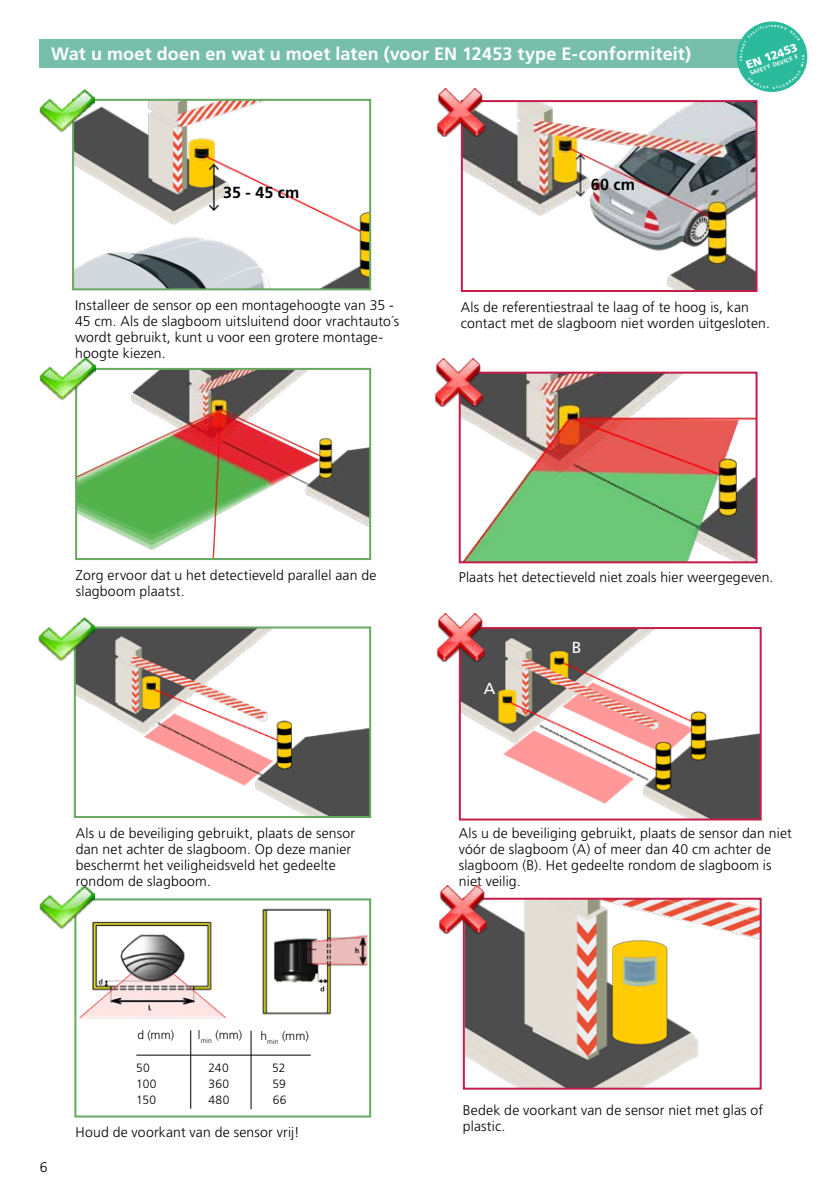
<style>
.page{position:relative;width:840px;height:1191px;background:#fff}
.page>*{position:absolute;margin:0;border:0;box-sizing:border-box;transform-origin:0 0}
.t1{font:700 18px "Frutiger LT Std";letter-spacing:.01em;color:#fff}
.t2{font:700 16px "Frutiger LT Std";letter-spacing:.015em;color:#000}
.t3{font:16px "Frutiger LT Std";color:#fff}
.t4{font:300 14px/16px "Frutiger LT Std";letter-spacing:.01em;color:#000}
.t5{font:300 12px "Frutiger LT Std";letter-spacing:.02em;color:#000}
.t6{font:900 11.4px "Frutiger LT Std";color:#fff}
.t7{font:700 6px "Frutiger LT Std";color:#fff}
.t8{font:900 3px "Frutiger LT Std";color:#fff}
</style>
<div class="page">
<img style="left:463px;top:103px;width:291px;height:186px">
<div style="left:460px;top:100px;width:297px;height:192px;border:2px solid #c51d4a"></div>
<div style="left:74px;top:898px;width:297px;height:219px;background:#fff;border:2px solid #68a961"></div>
<img style="left:75px;top:904px;width:296px;height:117px">
<hr style="left:136px;top:1054px;width:174px;height:1px;background:#000">
<hr style="left:190px;top:1030px;width:1px;height:78px;background:#000">
<hr style="left:250px;top:1030px;width:1px;height:79px;background:#000">
<img style="left:77px;top:629px;width:291px;height:186px">
<div style="left:74px;top:626px;width:297px;height:192px;border:2px solid #68a961"></div>
<img style="left:461px;top:375px;width:293px;height:185px">
<div style="left:458px;top:372px;width:299px;height:191px;border:2px solid #c51d4a"></div>
<img style="left:461px;top:630px;width:297px;height:187px">
<div style="left:458px;top:627px;width:303px;height:193px;border:2px solid #c51d4a"></div>
<img style="left:39px;top:885px;width:56px;height:51px">
<img style="left:436px;top:88px;width:48px;height:48px">
<img style="left:75px;top:102px;width:293px;height:185px">
<div style="left:72px;top:99px;width:299px;height:191px;border:2px solid #68a961"></div>
<img style="left:78px;top:371px;width:290px;height:186px">
<div style="left:75px;top:368px;width:296px;height:192px;border:2px solid #68a961"></div>
<img style="left:39px;top:617px;width:55px;height:51px">
<img style="left:40px;top:357px;width:55px;height:51px">
<img style="left:39px;top:89px;width:56px;height:51px">
<img style="left:434px;top:358px;width:48px;height:48px">
<img style="left:436px;top:614px;width:48px;height:47px">
<img style="left:465px;top:900px;width:293px;height:186px">
<div style="left:462px;top:897px;width:299px;height:192px;border:2px solid #c51d4a"></div>
<img style="left:438px;top:886px;width:48px;height:48px">
<div style="left:40px;top:39px;width:759px;height:29px;background:#77bfab"></div>
<div style="left:736px;top:22px;width:70px;height:70px;background:#2cba9d;border-radius:50%"></div>
<svg style="left:739px;top:25px;width:65px;height:64px"></svg>
<p class="t1" style="left:51px;top:43px;width:641px">Wat u moet doen en wat u moet laten (voor EN 12453 type E-conformiteit)</p>
<p class="t2" style="left:223px;top:183px;width:78px">35 - 45 cm</p>
<p class="t2" style="left:590px;top:175px;width:46px">60 cm</p>
<p class="t6" style="left:743px;top:59px;width:55px;rotate:-20deg">EN 12453</p>
<p class="t8" style="left:801px;top:57px;width:4px;rotate:-90deg">H</p>
<p class="t7" style="left:748px;top:70px;width:52px;rotate:-20deg">SAFETY DEVICE E</p>
<p class="t4" style="left:75px;top:297px;width:325px">Installeer de sensor op een montagehoogte van 35 - 45 cm. Als de slagboom uitsluitend door vrachtauto´s wordt gebruikt, kunt u voor een grotere montage&shy;hoogte kiezen.</p>
<p class="t4" style="left:460px;top:299px;width:310px">Als de referentiestraal te laag of te hoog is, kan contact met de slagboom niet worden uitgesloten.</p>
<p class="t4" style="left:76px;top:567px;width:302px">Zorg ervoor dat u het detectieveld parallel aan de slagboom plaatst.</p>
<p class="t4" style="left:458px;top:570px;width:316px">Plaats het detectieveld niet zoals hier weergegeven.</p>
<p class="t3" style="left:483px;top:679px;width:13px">A</p>
<p class="t3" style="left:571px;top:638px;width:11px">B</p>
<p class="t4" style="left:76px;top:825px;width:280px">Als u de beveiliging gebruikt, plaats de sensor dan net achter de slagboom. Op deze manier beschermt het veiligheidsveld het gedeelte rondom de slagboom.</p>
<p class="t4" style="left:458px;top:825px;width:334px">Als u de beveiliging gebruikt, plaats de sensor dan niet vóór de slagboom (A) of meer dan 40 cm achter de slagboom (B). Het gedeelte rondom de slagboom is niet veilig.</p>
<p class="t4" style="left:40px;top:1159px;width:9px">6</p>
<p class="t5" style="left:137px;top:1028px;width:38px">d (mm)</p>
<p class="t5" style="left:198px;top:1028px;width:46px">l<sub>min</sub> (mm)</p>
<p class="t5" style="left:260px;top:1028px;width:50px">h<sub>min</sub> (mm)</p>
<p class="t5" style="left:136px;top:1060px;width:15px">50</p>
<p class="t5" style="left:208px;top:1060px;width:22px">240</p>
<p class="t5" style="left:272px;top:1060px;width:15px">52</p>
<p class="t5" style="left:136px;top:1076px;width:22px">100</p>
<p class="t5" style="left:208px;top:1076px;width:22px">360</p>
<p class="t5" style="left:272px;top:1076px;width:15px">59</p>
<p class="t5" style="left:136px;top:1092px;width:21px">150</p>
<p class="t5" style="left:208px;top:1092px;width:22px">480</p>
<p class="t5" style="left:272px;top:1092px;width:15px">66</p>
<p class="t4" style="left:75px;top:1124px;width:225px">Houd de voorkant van de sensor vrij!</p>
<p class="t4" style="left:462px;top:1102px;width:301px">Bedek de voorkant van de sensor niet met glas of plastic.</p>
</div>
